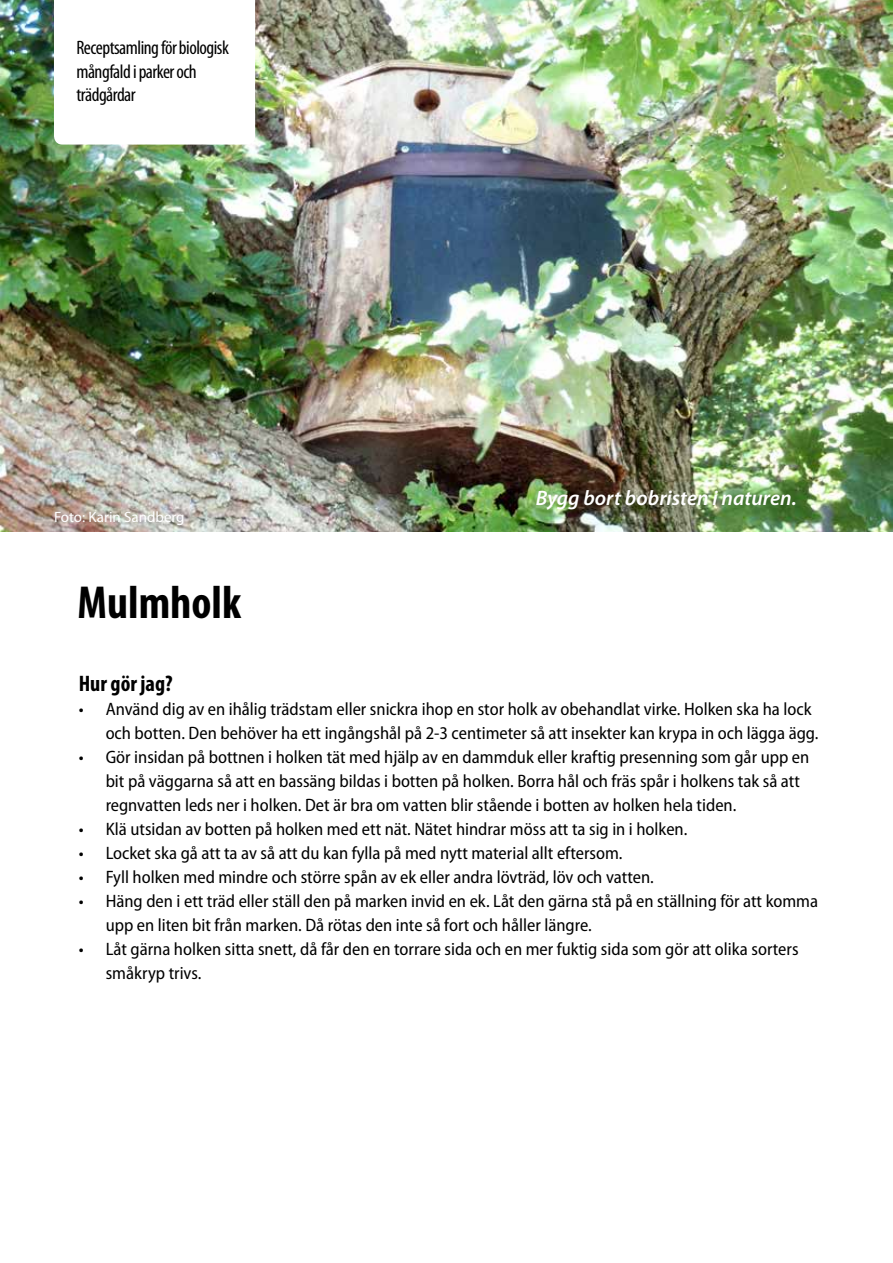
<style>
.page{position:relative;width:893px;height:1263px;background:#fff}
.page>*{position:absolute;margin:0;border:0;box-sizing:border-box;transform-origin:0 0}
.t1{font:700 condensed 46.5px "Myriad Pro";color:#000}
.t2{font:700 condensed 22.5px "Myriad Pro";color:#000}
.t3{font:italic 600 21px "Myriad Pro";color:#fff}
.t4{font:condensed 19.5px/23.4px "Myriad Pro";letter-spacing:-.025em;color:#000}
.t5{font:semi-condensed 18px/24px "Myriad Pro";color:#000}
.t6{font:15px "Myriad Pro";color:#fff}
</style>
<div class="page">
<img style="left:0;top:0;width:893px;height:531px">
<svg style="left:54px;top:0;width:201px;height:145px"></svg>
<p class="t4" style="left:76px;top:37px;width:154px">Receptsamling för biologisk mångfald i parker och trädgårdar</p>
<p class="t6" style="left:54px;top:508px;width:132px">Foto: Karin Sandberg</p>
<h1 class="t1" style="left:78px;top:577px;width:165px">Mulmholk</h1>
<p class="t3" style="left:536px;top:487px;width:262px">Bygg bort bobristen i naturen.</p>
<p class="t2" style="left:79px;top:671px;width:96px">Hur gör jag?</p>
<p class="t5" style="left:106px;top:697px;width:714px;text-indent:-27px">• Använd dig av en ihålig trädstam eller snickra ihop en stor holk av obehandlat virke. Holken ska ha lock och botten. Den behöver ha ett ingångshål på 2-3 centimeter så att insekter kan krypa in och lägga ägg.</p>
<p class="t5" style="left:106px;top:745px;width:705px;text-indent:-27px">• Gör insidan på bottnen i holken tät med hjälp av en dammduk eller kraftig presenning som går upp en bit på väggarna så att en bassäng bildas i botten på holken. Borra hål och fräs spår i holkens tak så att regnvatten leds ner i holken. Det är bra om vatten blir stående i botten av holken hela tiden.</p>
<p class="t5" style="left:79px;top:817px;width:610px">• Klä utsidan av botten på holken med ett nät. Nätet hindrar möss att ta sig in i holken.</p>
<p class="t5" style="left:79px;top:841px;width:545px">• Locket ska gå att ta av så att du kan fylla på med nytt material allt eftersom.</p>
<p class="t5" style="left:79px;top:865px;width:577px">• Fyll holken med mindre och större spån av ek eller andra lövträd, löv och vatten.</p>
<p class="t5" style="left:106px;top:889px;width:714px;text-indent:-27px">• Häng den i ett träd eller ställ den på marken invid en ek. Låt den gärna stå på en ställning för att komma upp en liten bit från marken. Då rötas den inte så fort och håller längre.</p>
<p class="t5" style="left:106px;top:937px;width:694px;text-indent:-27px">• Låt gärna holken sitta snett, då får den en torrare sida och en mer fuktig sida som gör att olika sorters småkryp trivs.</p>
</div>
